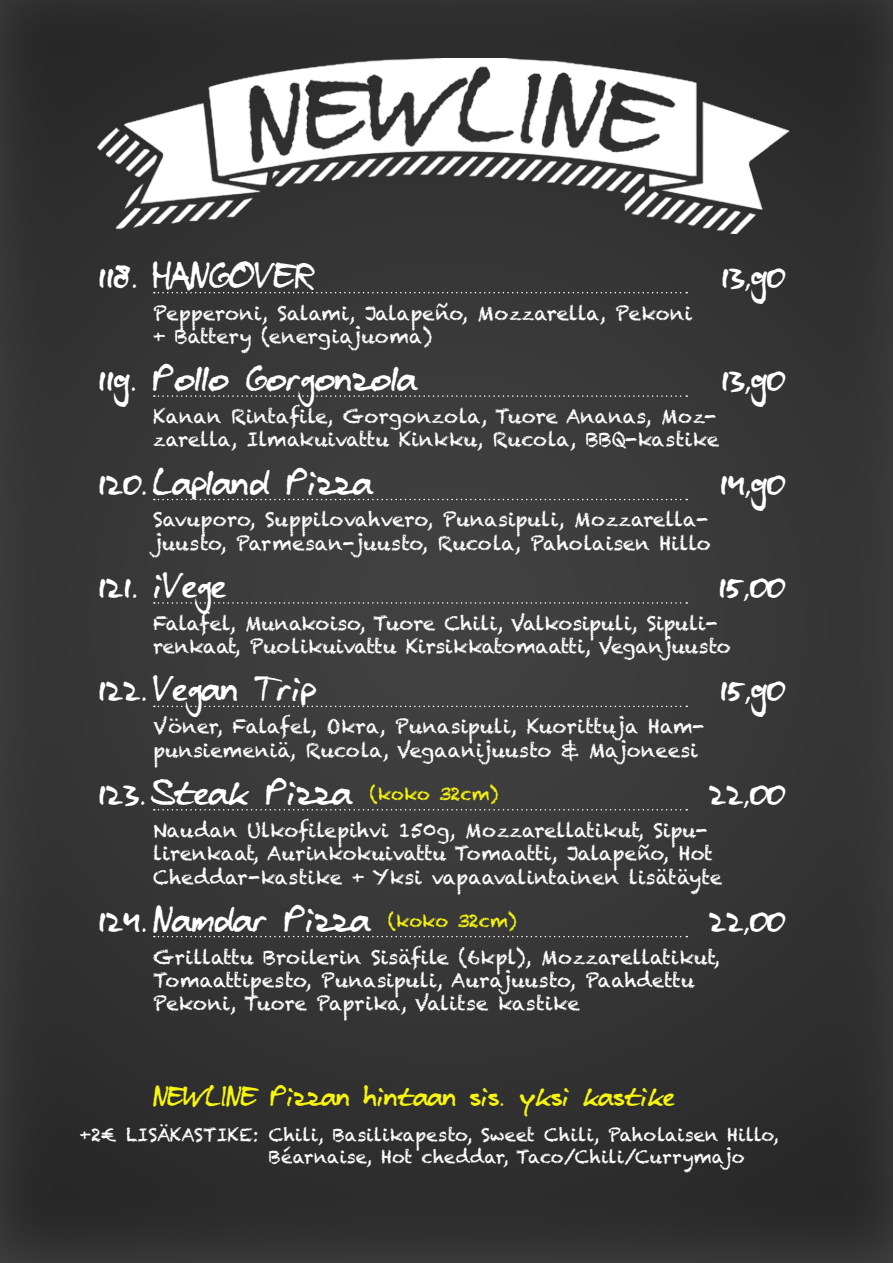
<style>
.page{position:relative;width:893px;height:1263px;background:#fff}
.page>*{position:absolute;margin:0;border:0;box-sizing:border-box;transform-origin:0 0}
.t1{font:33px "blzee";color:#fff}
.t2{font:25.5px "blzee";color:#f7f410}
.t3{font:19.5px/23.4px "Chalkduster";color:#fff}
.t4{font:18px/21.6px "Chalkduster";color:#fff}
.s1{font-family:"Chalkduster";font-size:18px;color:#f7f410}
.s2{font-size:18px}
</style>
<div class="page">
<img style="left:0;top:0;width:893px;height:1263px">
<svg style="left:154px;top:292px;width:533px;height:1px"></svg>
<svg style="left:154px;top:395px;width:533px;height:2px"></svg>
<svg style="left:154px;top:499px;width:533px;height:1px"></svg>
<svg style="left:154px;top:602px;width:533px;height:2px"></svg>
<svg style="left:154px;top:706px;width:533px;height:1px"></svg>
<svg style="left:154px;top:809px;width:533px;height:1px"></svg>
<svg style="left:154px;top:936px;width:533px;height:1px"></svg>
<img style="left:98px;top:58px;width:691px;height:176px">
<h1 class="t1" style="left:98px;top:257px;width:217px">118. HANGOVER</h1>
<h1 class="t1" style="left:721px;top:257px;width:65px">13,90</h1>
<p class="t3" style="left:153px;top:301px;width:541px">Pepperoni, Salami, Jalapeño, Mozzarella, Pekoni + Battery (energiajuoma)</p>
<h1 class="t1" style="left:98px;top:361px;width:320px">119. Pollo Gorgonzola</h1>
<h1 class="t1" style="left:721px;top:361px;width:65px">13,90</h1>
<p class="t3" style="left:153px;top:405px;width:568px">Kanan Rintafile, Gorgonzola, Tuore Ananas, Moz&shy;zarella, Ilmakuivattu Kinkku, Rucola, BBQ-kastike</p>
<h1 class="t1" style="left:98px;top:464px;width:276px">120.Lapland Pizza</h1>
<h1 class="t1" style="left:720px;top:464px;width:66px">14,90</h1>
<p class="t3" style="left:153px;top:508px;width:559px">Savuporo, Suppilovahvero, Punasipuli, Mozzarella&shy;juusto, Parmesan-juusto, Rucola, Paholaisen Hillo</p>
<h1 class="t1" style="left:98px;top:568px;width:130px">121. iVege</h1>
<h1 class="t1" style="left:718px;top:568px;width:67px">15,00</h1>
<p class="t3" style="left:153px;top:611px;width:579px">Falafel, Munakoiso, Tuore Chili, Valkosipuli, Sipuli&shy;renkaat, Puolikuivattu Kirsikkatomaatti, Veganjuusto</p>
<h1 class="t1" style="left:98px;top:671px;width:219px">122.Vegan Trip</h1>
<h1 class="t1" style="left:719px;top:671px;width:66px">15,90</h1>
<p class="t3" style="left:153px;top:715px;width:553px">Vöner, Falafel, Okra, Punasipuli, Kuorittuja Ham&shy;punsiemeniä, Rucola, Vegaanijuusto &amp; Majoneesi</p>
<h1 class="t1" style="left:98px;top:774px;width:402px">123. Steak Pizza <span class="s1">(koko 32cm)</span></h1>
<h1 class="t1" style="left:709px;top:774px;width:77px">22,00</h1>
<p class="t3" style="left:153px;top:818px;width:571px">Naudan Ulkofilepihvi 150g, Mozzarellatikut, Sipu&shy;lirenkaat, Aurinkokuivattu Tomaatti, Jalape<span class="s2">ñ</span>o, Hot<br>Cheddar-kastike + Yksi vapaavalintainen lisätäyte</p>
<h1 class="t1" style="left:98px;top:901px;width:420px">124.Namdar Pizza <span class="s1">(koko 32cm)</span></h1>
<h1 class="t1" style="left:709px;top:901px;width:77px">22,00</h1>
<p class="t3" style="left:153px;top:945px;width:568px">Grillattu Broilerin Sisäfile (6kpl), Mozzarellatikut,<br>Tomaattipesto, Punasipuli, Aurajuusto, Paahdettu<br>Pekoni, Tuore Paprika, Valitse kastike</p>
<h2 class="t2" style="left:153px;top:1082px;width:523px">NEWLINE Pizzan hintaan sis. yksi kastike</h2>
<p class="t4" style="left:269px;top:1124px;width:511px;text-indent:-189px">+2€ LISÄKASTIKE: Chili, Basilikapesto, Sweet Chili, Paholaisen Hillo,<br>Béarnaise, Hot cheddar, Taco/Chili/Currymajo</p>
</div>
